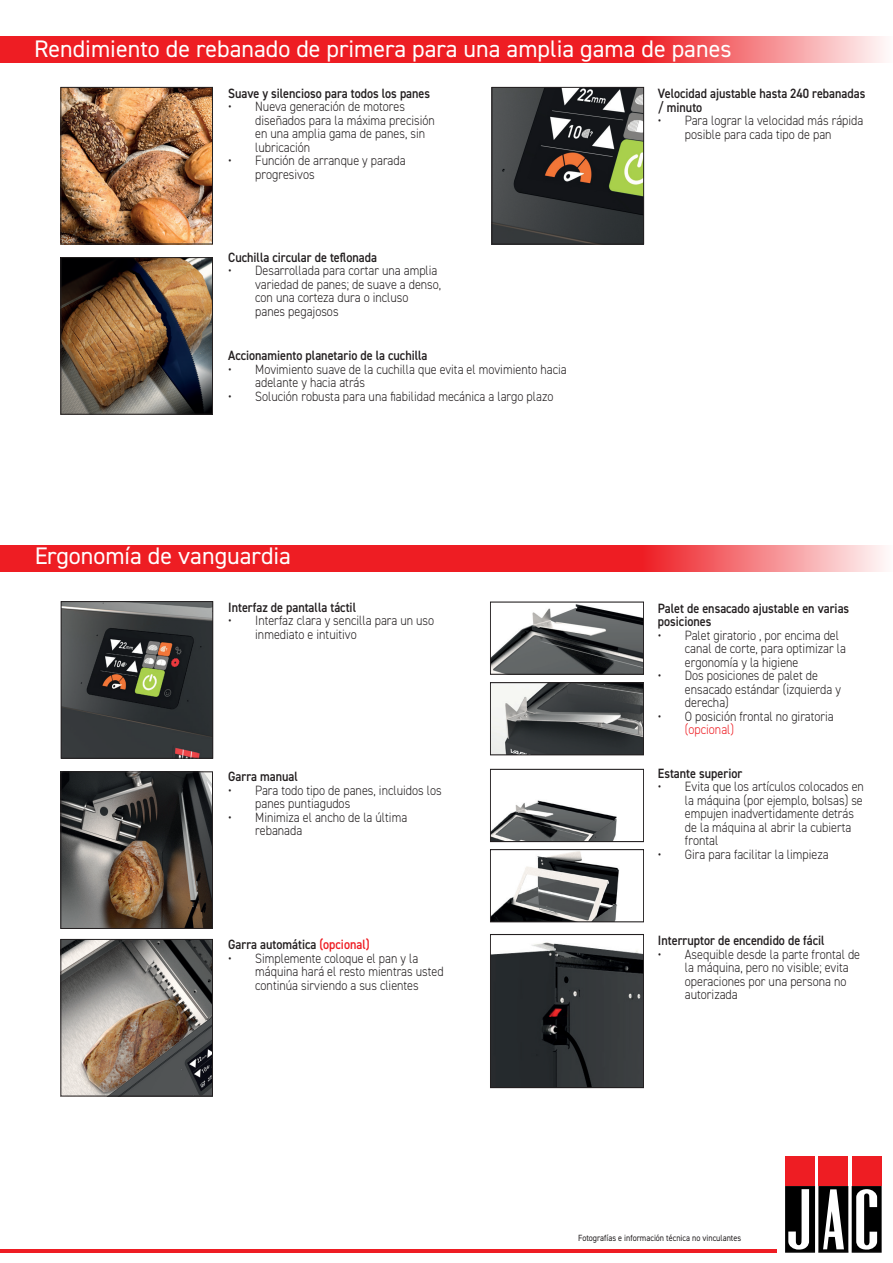
<style>
.page{position:relative;width:893px;height:1263px;background:#fff}
.page>*{position:absolute;margin:0;border:0;box-sizing:border-box;transform-origin:0 0}
.t1{font:24px "DIN2014";color:#fff}
.t2{font:300 13.5px/13.5px "DIN2014";color:#231f20;scale:.9 1}
.t3{font:600 13.5px/13.5px "DIN2014";color:#231f20;scale:.9 1}
.t4{font:300 13.5px "DIN2014";color:#ee1d23;scale:.9 1}
.t5{font:9px "DIN2014";color:#231f20;scale:.9 1}
.s1{color:#ee1d23}
</style>
<div class="page">
<img style="left:63px;top:603px;width:148px;height:153px">
<div style="left:61px;top:601px;width:152px;height:157px;border:1px solid #231f20"></div>
<img style="left:494px;top:89px;width:148px;height:153px">
<div style="left:492px;top:87px;width:152px;height:157px;border:1px solid #231f20"></div>
<img style="left:63px;top:89px;width:148px;height:153px">
<div style="left:61px;top:87px;width:152px;height:157px;border:1px solid #231f20"></div>
<img style="left:63px;top:259px;width:148px;height:153px">
<div style="left:61px;top:257px;width:152px;height:157px;border:1px solid #231f20"></div>
<svg style="left:0;top:37px;width:884px;height:26px;background:#f03a3f"></svg>
<svg style="left:0;top:545px;width:884px;height:27px;background:#f03a3f"></svg>
<img style="left:492px;top:942px;width:150px;height:144px">
<div style="left:490px;top:934px;width:154px;height:154px;border:1px solid #231f20"></div>
<img style="left:492px;top:604px;width:150px;height:68px">
<div style="left:490px;top:602px;width:154px;height:72px;border:1px solid #231f20"></div>
<img style="left:492px;top:685px;width:150px;height:68px">
<div style="left:490px;top:683px;width:154px;height:72px;border:1px solid #231f20"></div>
<img style="left:492px;top:800px;width:125px;height:40px">
<div style="left:490px;top:769px;width:154px;height:73px;border:1px solid #231f20"></div>
<hr style="left:0;top:1249px;width:777px;height:4px;background:#ee1d23">
<div style="left:785px;top:1156px;width:30px;height:30px;background:#ee1d23"></div>
<div style="left:818px;top:1156px;width:30px;height:30px;background:#ee1d23"></div>
<div style="left:852px;top:1156px;width:30px;height:30px;background:#ee1d23"></div>
<svg style="left:785px;top:1186px;width:97px;height:67px"></svg>
<img style="left:492px;top:851px;width:127px;height:69px">
<div style="left:490px;top:849px;width:154px;height:73px;border:1px solid #231f20"></div>
<img style="left:63px;top:941px;width:148px;height:153px">
<div style="left:61px;top:939px;width:152px;height:157px;border:1px solid #231f20"></div>
<img style="left:63px;top:774px;width:148px;height:153px">
<div style="left:61px;top:772px;width:152px;height:157px;border:1px solid #231f20"></div>
<h1 class="t1" style="left:34px;top:33px;width:699px">Rendimiento de rebanado de primera para una amplia gama de panes</h1>
<p class="t3" style="left:228px;top:86px;width:226px">Suave y silencioso para todos los panes</p>
<p class="t2" style="left:255px;top:100px;width:201px;text-indent:-27px">• Nueva generación de motores diseñados para la máxima precisión en una amplia gama de panes, sin lubricación</p>
<p class="t2" style="left:255px;top:154px;width:169px;text-indent:-27px">• Función de arranque y parada progresivos</p>
<p class="t3" style="left:228px;top:250px;width:167px">Cuchilla circular de teflonada</p>
<p class="t2" style="left:255px;top:264px;width:208px;text-indent:-27px">• Desarrollada para cortar una amplia variedad de panes; de suave a denso, con una corteza dura o incluso panes pegajosos</p>
<p class="t3" style="left:228px;top:348px;width:223px">Accionamiento planetario de la cuchilla</p>
<p class="t2" style="left:255px;top:362px;width:348px;text-indent:-27px">• Movimiento suave de la cuchilla que evita el movimiento hacia adelante y hacia atrás</p>
<p class="t2" style="left:228px;top:389px;width:363px">• Solución robusta para una fiabilidad mecánica a largo plazo</p>
<h1 class="t1" style="left:34px;top:541px;width:259px">Ergonomía de vanguardia</h1>
<p class="t3" style="left:228px;top:600px;width:144px">Interfaz de pantalla táctil</p>
<p class="t2" style="left:255px;top:614px;width:200px;text-indent:-27px">• Interfaz clara y sencilla para un uso inmediato e intuitivo</p>
<p class="t3" style="left:228px;top:770px;width:79px">Garra manual</p>
<p class="t2" style="left:255px;top:783px;width:209px;text-indent:-27px">• Para todo tipo de panes, incluidos los panes puntiagudos</p>
<p class="t2" style="left:255px;top:810px;width:170px;text-indent:-27px">• Minimiza el ancho de la última rebanada</p>
<p class="t3" style="left:228px;top:937px;width:159px">Garra automática <span class="s1">(opcional)</span></p>
<p class="t2" style="left:255px;top:951px;width:211px;text-indent:-27px">• Simplemente coloque el pan y la máquina hará el resto mientras usted continúa sirviendo a sus clientes</p>
<p class="t3" style="left:658px;top:86px;width:232px">Velocidad ajustable hasta 240 rebanadas / minuto</p>
<p class="t2" style="left:658px;top:114px;width:230px;text-align:center">• Para lograr la velocidad más rápida posible para cada tipo de pan</p>
<p class="t3" style="left:658px;top:601px;width:214px">Palet de ensacado ajustable en varias posiciones</p>
<p class="t2" style="left:685px;top:628px;width:180px;text-indent:-27px">• Palet giratorio , por encima del canal de corte, para optimizar la ergonomía y la higiene</p>
<p class="t2" style="left:685px;top:669px;width:175px;text-indent:-27px">• Dos posiciones de palet de ensacado estándar (izquierda y derecha)</p>
<p class="t2" style="left:658px;top:709px;width:197px">• O posición frontal no giratoria</p>
<p class="t4" style="left:685px;top:721px;width:56px">(opcional)</p>
<p class="t3" style="left:658px;top:766px;width:95px">Estante superior</p>
<p class="t2" style="left:685px;top:780px;width:200px;text-indent:-27px">• Evita que los artículos colocados en la máquina (por ejemplo, bolsas) se empujen inadvertidamente detrás de la máquina al abrir la cubierta frontal</p>
<p class="t2" style="left:658px;top:847px;width:191px">• Gira para facilitar la limpieza</p>
<p class="t3" style="left:658px;top:933px;width:187px">Interruptor de encendido de fácil</p>
<p class="t2" style="left:685px;top:947px;width:196px;text-indent:-27px">• Asequible desde la parte frontal de la máquina, pero no visible; evita operaciones por una persona no autorizada</p>
<p class="t5" style="left:578px;top:1232px;width:183px">Fotografías e información técnica no vinculantes</p>
</div>
